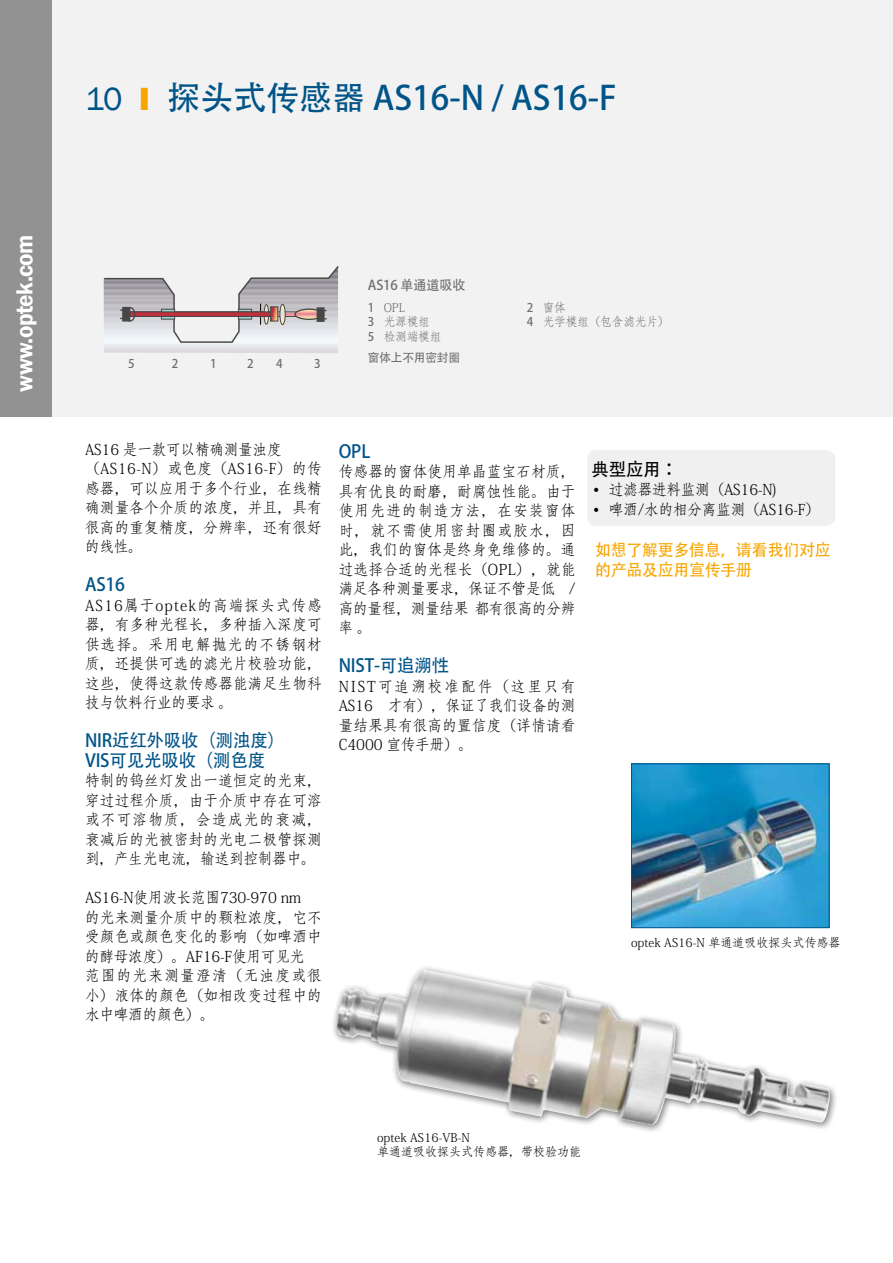
<style>
.page{position:relative;width:893px;height:1263px;background:#fff}
.page>*{position:absolute;margin:0;border:0;box-sizing:border-box;transform-origin:0 0}
.t1{font:33px "Adobe Heiti Std";color:#005488}
.t2{font:600 24px "Franklin Gothic";letter-spacing:-.025em;color:#fff}
.t3{font:18px/19.5px "Adobe Heiti Std";letter-spacing:-.01em;color:#005488}
.t4{font:18px "Adobe Heiti Std";color:#000}
.t5{font:16.5px/19.5px "Adobe Heiti Std";letter-spacing:-.01em;color:#f7a600;scale:.96 1}
.t6{font:15px/19.5px "Adobe Fangsong Std";letter-spacing:.02em;color:#000;text-align:justify}
.t7{font:15px "Adobe Fangsong Std";letter-spacing:-.01em;color:#000}
.t8{font:13.5px "Adobe Heiti Std";letter-spacing:-.01em;color:#706f6f}
.t9{font:12px/14.4px "Adobe Fangsong Std";color:#000}
.t10{font:12px "Adobe Fangsong Std";letter-spacing:-.01em;color:#706f6f}
.t11{font:12px "Adobe Heiti Std";letter-spacing:-.01em;color:#706f6f}
.s1{font-family:"Franklin Gothic"}
.s2{font-family:"Franklin Gothic";font-weight:800;color:#f7a600}
.s3{font-family:"Adobe Heiti Std"}
</style>
<div class="page">
<div style="left:0;top:0;width:893px;height:417px;background:#f2f2f2"></div>
<div style="left:0;top:0;width:51px;height:417px;background:#929292"></div>
<hr style="left:104px;top:344px;width:234px;height:1px;background:#ebeef2">
<hr style="left:104px;top:345px;width:234px;height:1px;background:#e7eaee">
<hr style="left:104px;top:346px;width:234px;height:2px;background:#e5e7eb">
<hr style="left:104px;top:347px;width:234px;height:2px;background:#e1e3e6">
<hr style="left:104px;top:349px;width:234px;height:1px;background:#dfdee3">
<hr style="left:104px;top:350px;width:234px;height:1px;background:#dddbde">
<hr style="left:104px;top:351px;width:234px;height:1px;background:#d9d7da">
<svg style="left:104px;top:352px;width:234px;height:1px"></svg>
<svg style="left:103px;top:266px;width:236px;height:77px"></svg>
<div style="left:270px;top:307px;width:8px;height:14px;border:1px solid #484746"></div>
<div style="left:125px;top:307px;width:10px;height:15px;border:1px solid #484746;border-radius:50%"></div>
<div style="left:122px;top:307px;width:8px;height:14px;background:#484746;border:1px solid #484746"></div>
<div style="left:587px;top:450px;width:248px;height:76px;background:#f0f0f0;border-radius:9px"></div>
<img style="left:633px;top:765px;width:194px;height:161px">
<div style="left:631px;top:763px;width:198px;height:165px;border:1px solid #005488"></div>
<div style="left:331px;top:964px;width:508px;height:169px;background:#000;opacity:.55"></div>
<img style="left:336px;top:969px;width:494px;height:156px">
<h1 class="t1" style="left:85px;top:78px;width:533px"><span class="s1">10</span> <span class="s2">I</span> 探头式传感器 AS16-N / AS16-F</h1>
<h2 class="t2" style="left:10px;top:392px;width:159px;rotate:-90deg">www.optek.com</h2>
<p class="t11" style="left:128px;top:357px;width:8px">5</p>
<p class="t11" style="left:172px;top:357px;width:8px">2</p>
<p class="t11" style="left:210px;top:357px;width:8px">1</p>
<p class="t11" style="left:247px;top:357px;width:8px">2</p>
<p class="t11" style="left:276px;top:357px;width:8px">4</p>
<p class="t11" style="left:314px;top:357px;width:8px">3</p>
<p class="t8" style="left:368px;top:276px;width:99px">AS16 单通道吸收</p>
<p class="t10" style="left:368px;top:300px;width:39px"><span class="s3">1</span> OPL</p>
<p class="t10" style="left:527px;top:300px;width:41px"><span class="s3">2</span> 窗体</p>
<p class="t10" style="left:368px;top:315px;width:64px"><span class="s3">3</span> 光源模组</p>
<p class="t10" style="left:527px;top:315px;width:144px"><span class="s3">4</span> 光学模组（包含滤光片）</p>
<p class="t10" style="left:368px;top:329px;width:75px"><span class="s3">5</span> 检测端模组</p>
<p class="t11" style="left:368px;top:350px;width:94px">窗体上不用密封圈</p>
<p class="t6" style="left:85px;top:440px;width:238px;text-align:left">AS16 是一款可以精确测量浊度（AS16-N）或色度（AS16-F）的传感器，可以应用于多个行业，在线精确测量各个介质的浓度，并且，具有很高的重复精度，分辨率，还有很好的线性。</p>
<p class="t3" style="left:85px;top:575px;width:42px">AS16</p>
<p class="t6" style="left:85px;top:596px;width:238px">AS16属于optek的高端探头式传感器，有多种光程长，多种插入深度可供选择。采用电解抛光的不锈钢材质，还提供可选的滤光片校验功能，这些，使得这款传感器能满足生物科技与饮料行业的要求 。</p>
<p class="t3" style="left:85px;top:731px;width:202px">NIR近红外吸收（测浊度）<br>VIS可见光吸收（测色度</p>
<p class="t6" style="left:85px;top:771px;width:238px">特制的钨丝灯发出一道恒定的光束，穿过过程介质，由于介质中存在可溶或不可溶物质，会造成光的衰减，衰减后的光被密封的光电二极管探测到，产生光电流，输送到控制器中。</p>
<p class="t6" style="left:85px;top:888px;width:238px;text-align:left">AS16-N使用波长范围730-970 nm<br>的光来测量介质中的颗粒浓度，它不受颜色或颜色变化的影响（如啤酒中的酵母浓度）。AF16-F使用可见光范围的光来测量澄清（无浊度或很小）液体的颜色（如相改变过程中的水中啤酒的颜色）。</p>
<p class="t3" style="left:339px;top:442px;width:33px">OPL</p>
<p class="t6" style="left:339px;top:462px;width:238px">传感器的窗体使用单晶蓝宝石材质，具有优良的耐磨，耐腐蚀性能。由于使用先进的制造方法，在安装窗体时，就不需使用密封圈或胶水，因此，我们的窗体是终身免维修的。通过选择合适的光程长（OPL），就能满足各种测量要求，保证不管是低 /高的量程，测量结果 都有很高的分辨率 。</p>
<p class="t3" style="left:339px;top:656px;width:112px">NIST-可追溯性</p>
<p class="t6" style="left:339px;top:677px;width:238px">NIST可追溯校准配件（这里只有AS16 才有），保证了我们设备的测量结果具有很高的置信度（详情请看C4000 宣传手册）。</p>
<p class="t4" style="left:591px;top:458px;width:88px">典型应用：</p>
<p class="t7" style="left:591px;top:480px;width:187px"><span class="s1">•</span> 过滤器进料监测（AS16-N)</p>
<p class="t7" style="left:591px;top:500px;width:230px"><span class="s1">•</span> 啤酒/水的相分离监测（AS16-F）</p>
<p class="t5" style="left:595px;top:541px;width:247px">如想了解更多信息，请看我们对应的产品及应用宣传手册</p>
<p class="t9" style="left:631px;top:935px;width:211px">optek AS16-N 单通道吸收探头式传感器</p>
<p class="t9" style="left:377px;top:1130px;width:205px">optek AS16-VB-N<br>单通道吸收探头式传感器，带校验功能</p>
</div>
